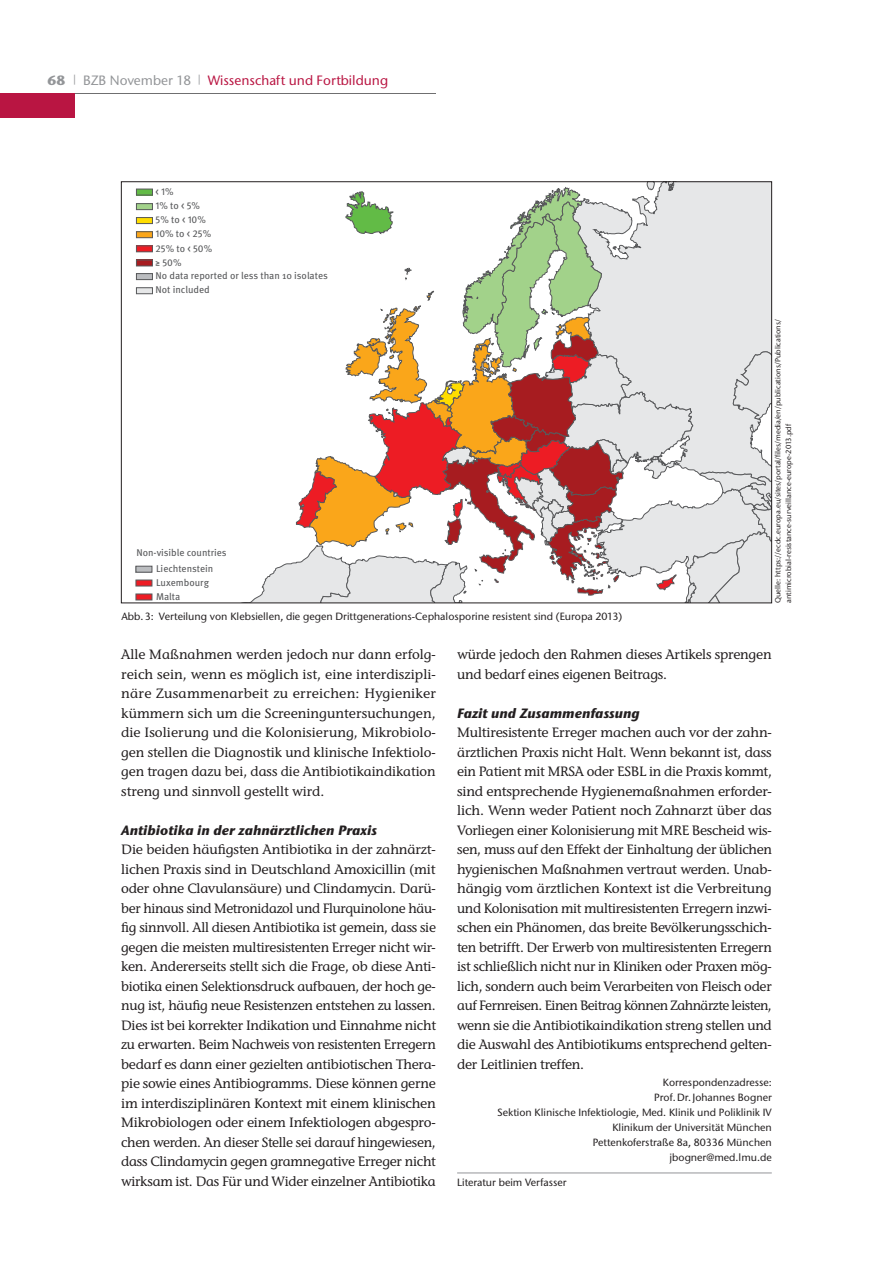
<style>
.page{position:relative;width:893px;height:1263px;background:#fff}
.page>*{position:absolute;margin:0;border:0;box-sizing:border-box;transform-origin:0 0}
.t1{font:500 13.5px/19.5px "Stone Inf ITC Std";letter-spacing:-.015em;color:#231f20;text-align:justify}
.t2{font:italic 700 13.5px "Stone Sans ITC Std";color:#231f20}
.t3{font:500 13.5px "Stone Sans ITC Std";color:#b91542}
.t4{font:500 13.5px "Stone Sans ITC Std";color:#939598}
.t5{font:700 13.5px "Stone Sans ITC Std";color:#939598}
.t6{font:500 10.5px/15px "Stone Sans ITC Std";color:#231f20;text-align:right}
.t7{font:9.9px/14px "Meta Pro";color:#58595b}
.t8{font:500 7.5px/10.5px "Stone Sans ITC Std";color:#231f20}
</style>
<div class="page">
<hr style="left:457px;top:1173px;width:315px;height:1px;background:#939598">
<svg style="left:135px;top:184px;width:635px;height:417px"></svg>
<div style="left:136px;top:232px;width:16px;height:6px;background:#faa61a"></div>
<div style="left:136px;top:231px;width:17px;height:7px;border:1px solid #58595b"></div>
<div style="left:136px;top:246px;width:16px;height:6px;background:#ed1c24"></div>
<div style="left:136px;top:246px;width:17px;height:6px;border:1px solid #58595b"></div>
<div style="left:136px;top:260px;width:16px;height:6px;background:#a71c20"></div>
<div style="left:136px;top:260px;width:17px;height:6px;border:1px solid #58595b"></div>
<div style="left:136px;top:274px;width:16px;height:6px;background:#bbbdc0"></div>
<div style="left:136px;top:273px;width:17px;height:7px;border:1px solid #58595b"></div>
<div style="left:136px;top:288px;width:16px;height:6px;background:#e6e7e8"></div>
<div style="left:136px;top:288px;width:17px;height:6px;border:1px solid #58595b"></div>
<div style="left:136px;top:189px;width:16px;height:6px;background:#62bb46"></div>
<div style="left:136px;top:189px;width:17px;height:6px;border:1px solid #58595b"></div>
<div style="left:136px;top:204px;width:16px;height:6px;background:#a2d28a"></div>
<div style="left:136px;top:203px;width:17px;height:7px;border:1px solid #58595b"></div>
<div style="left:136px;top:218px;width:16px;height:6px;background:#fd0"></div>
<div style="left:136px;top:217px;width:17px;height:7px;border:1px solid #58595b"></div>
<div style="left:136px;top:566px;width:16px;height:6px;background:#bbbdc0"></div>
<div style="left:136px;top:566px;width:16px;height:6px;border:1px solid #58595b"></div>
<hr style="left:0;top:94px;width:436px;height:1px;background:#6f6f70">
<div style="left:0;top:94px;width:75px;height:24px;background:#b91542"></div>
<p class="t5" style="left:47px;top:75px;width:20px">68</p>
<p class="t3" style="left:198px;top:75px;width:191px"><sup>|</sup> Wissenschaft und Fortbildung</p>
<p class="t4" style="left:74px;top:75px;width:119px"><sup>|</sup> BZB November 18</p>
<p class="t7" style="left:156px;top:185px;width:52px">&lt; 1%<br>1% to &lt; 5%<br>5% to &lt; 10%</p>
<p class="t7" style="left:156px;top:228px;width:174px">10% to &lt; 25%<br>25% to &lt; 50%<br>≥ 50%<br>No data reported or less than 10 isolates<br>Not included</p>
<p class="t7" style="left:136px;top:546px;width:92px">Non-visible countries</p>
<p class="t7" style="left:156px;top:562px;width:59px">Liechtenstein</p>
<p class="t7" style="left:156px;top:577px;width:54px">Luxembourg<br>Malta</p>
<p class="t6" style="left:121px;top:610px;width:502px">Abb. 3: Verteilung von Klebsiellen, die gegen Drittgenerations-Cephalosporine resistent sind (Europa 2013)</p>
<p class="t8" style="left:773px;top:603px;width:285px;rotate:-90deg">Quelle: https://ecdc.europa.eu/sites/portal/files/media/en/publications/Publications/ antimicrobial-resistance-surveillance-europe-2013.pdf</p>
<p class="t1" style="left:121px;top:646px;width:316px">Alle Maßnahmen werden jedoch nur dann erfolg&shy;reich sein, wenn es möglich ist, eine interdiszipli&shy;näre Zusammenarbeit zu erreichen: Hygieniker kümmern sich um die Screeninguntersuchungen, die Isolierung und die Kolonisierung, Mikrobiolo&shy;gen stellen die Diagnostik und klinische Infektiolo&shy;gen tragen dazu bei, dass die Antibiotikaindikation streng und sinnvoll gestellt wird.</p>
<p class="t2" style="left:121px;top:825px;width:257px">Antibiotika in der zahnärztlichen Praxis</p>
<p class="t1" style="left:121px;top:841px;width:316px">Die beiden häufigsten Antibiotika in der zahnärzt&shy;lichen Praxis sind in Deutschland Amoxicillin (mit oder ohne Clavulansäure) und Clindamycin. Darü&shy;ber hinaus sind Metronidazol und Flurquinolone häu&shy;fig sinnvoll. All diesen Antibiotika ist gemein, dass sie gegen die meisten multiresistenten Erreger nicht wir&shy;ken. Andererseits stellt sich die Frage, ob diese Anti&shy;biotika einen Selektionsdruck aufbauen, der hoch ge&shy;nug ist, häufig neue Resistenzen entstehen zu lassen.<br>Dies ist bei korrekter Indikation und Einnahme nicht zu erwarten. Beim Nachweis von resistenten Erregern bedarf es dann einer gezielten antibiotischen Thera&shy;pie sowie eines Antibiogramms. Diese können gerne im interdisziplinären Kontext mit einem klinischen Mikrobiologen oder einem Infektiologen abgespro&shy;chen werden. An dieser Stelle sei darauf hingewiesen, dass Clindamycin gegen gramnegative Erreger nicht wirksam ist. Das Für und Wider einzelner Antibiotika</p>
<p class="t1" style="left:457px;top:646px;width:316px">würde jedoch den Rahmen dieses Artikels sprengen und bedarf eines eigenen Beitrags.</p>
<p class="t2" style="left:457px;top:708px;width:184px">Fazit und Zusammenfassung</p>
<p class="t1" style="left:457px;top:724px;width:316px">Multiresistente Erreger machen auch vor der zahn&shy;ärztlichen Praxis nicht Halt. Wenn bekannt ist, dass ein Patient mit MRSA oder ESBL in die Praxis kommt, sind entsprechende Hygienemaßnahmen erforder&shy;lich. Wenn weder Patient noch Zahnarzt über das Vorliegen einer Kolonisierung mit MRE Bescheid wis&shy;sen, muss auf den Effekt der Einhaltung der üblichen hygienischen Maßnahmen vertraut werden. Unab&shy;hängig vom ärztlichen Kontext ist die Verbreitung und Kolonisation mit multiresistenten Erregern inzwi&shy;schen ein Phänomen, das breite Bevölkerungsschich&shy;ten betrifft. Der Erwerb von multiresistenten Erregern ist schließlich nicht nur in Kliniken oder Praxen mög&shy;lich, sondern auch beim Verarbeiten von Fleisch oder auf Fernreisen. Einen Beitrag können Zahnärzte leisten, wenn sie die Antibiotikaindikation streng stellen und die Auswahl des Antibiotikums entsprechend gelten&shy;der Leitlinien treffen.</p>
<p class="t6" style="left:497px;top:1075px;width:276px">Korrespondenzadresse:<br>Prof. Dr. Johannes Bogner<br>Sektion Klinische Infektiologie, Med. Klinik und Poliklinik IV Klinikum der Universität München<br>Pettenkoferstraße 8a, 80336 München jbogner@med.lmu.de</p>
<p class="t6" style="left:457px;top:1176px;width:111px">Literatur beim Verfasser</p>
</div>
